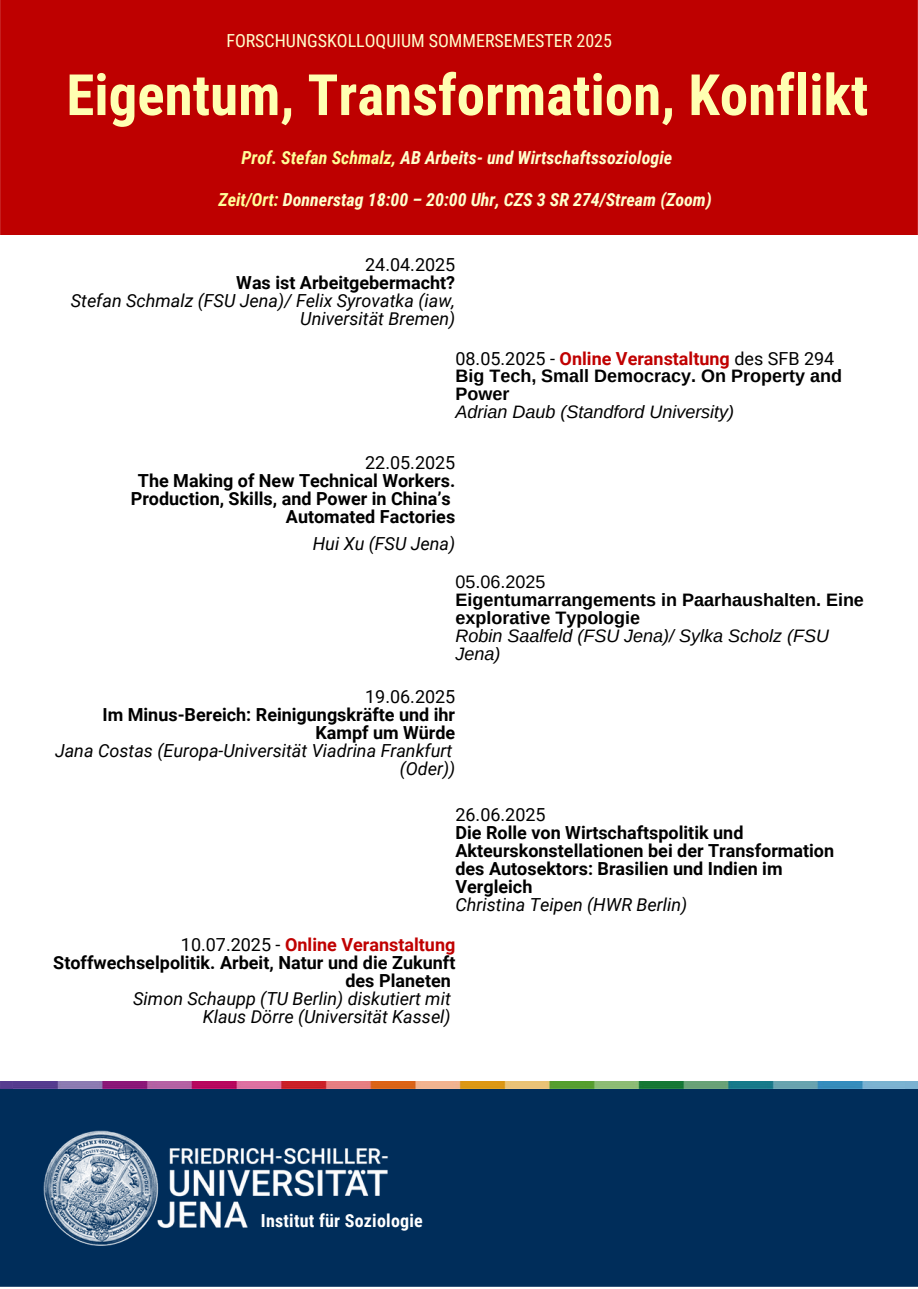
<style>
.page{position:relative;width:918px;height:1289px;background:#fff}
.page>*{position:absolute;margin:0;border:0;box-sizing:border-box;transform-origin:0 0}
.t1{font:700 57px "Roboto Condensed";color:#ffffb2}
.t2{font:700 18px/18px "Roboto";color:#000}
.t3{font:italic 18px/18px "Roboto";color:#000;text-align:right}
.t4{font:italic 700 18px "Roboto Condensed";color:#ffc}
.t5{font:700 18px/18px "Arimo";color:#000}
.t6{font:18px "Roboto";color:#000}
.t7{font:italic 18px/18px "Arimo";color:#000}
.t8{font:18px "Roboto Condensed";color:#ffc}
.t9{font:700 18px "Roboto";color:#c00000}
.t10{font:700 18px "Roboto Condensed";letter-spacing:.015em;color:#fff}
.t11{font:18px "Arimo";color:#000}
.s1{color:#ff9}
.s2{font-weight:700;color:#c00000}
.s3{font-weight:400;color:#000}
</style>
<div class="page">
<div style="left:0;top:1088px;width:918px;height:197px;background:#002d5a"></div>
<img style="left:13px;top:1081px;width:893px;height:7px">
<svg style="left:0;top:1081px;width:12px;height:7px"></svg>
<svg style="left:906px;top:1081px;width:12px;height:7px"></svg>
<img style="left:44px;top:1130px;width:344px;height:114px">
<div style="left:0;top:0;width:918px;height:234px;background:#be0000"></div>
<p class="t8" style="left:226px;top:30px;width:387px">FORSCHUNGSKOLLOQUIUM SOMMERSEMESTER 2025</p>
<p class="t1" style="left:66px;top:62px;width:803px">Eigentum, Transformation, Konflikt</p>
<p class="t4" style="left:241px;top:147px;width:432px"><span class="s1">Prof. Stefan Schmalz,</span> AB Arbeits- und Wirtschaftssoziologie</p>
<p class="t4" style="left:218px;top:189px;width:495px"><span class="s1">Zeit/Ort:</span> Donnerstag 18:00 – 20:00 Uhr, CZS 3 SR 274/Stream (Zoom)</p>
<p class="t6" style="left:365px;top:254px;width:92px">24.04.2025</p>
<h3 class="t2" style="left:236px;top:274px;width:220px">Was ist Arbeitgebermacht?</h3>
<h3 class="t3" style="left:71px;top:292px;width:386px">Stefan Schmalz (FSU Jena)/ Felix Syrovatka (iaw,<br>Universität Bremen)</h3>
<h3 class="t6" style="left:455px;top:348px;width:380px">08.05.2025 - <span class="s2">Online Veranstaltung</span> des SFB 294</h3>
<p class="t5" style="left:455px;top:366px;width:388px">Big Tech, Small Democracy. On Property and<br>Power</p>
<p class="t7" style="left:455px;top:402px;width:280px">Adrian Daub (Standford University)</p>
<h3 class="t6" style="left:365px;top:452px;width:92px">22.05.2025</h3>
<h3 class="t2" style="left:138px;top:471px;width:319px">The Making of New Technical Workers.</h3>
<p class="t2" style="left:131px;top:489px;width:321px">Production, Skills, and Power in China’s</p>
<p class="t2" style="left:286px;top:507px;width:171px">Automated Factories</p>
<p class="t3" style="left:313px;top:534px;width:144px">Hui Xu (FSU Jena)</p>
<p class="t11" style="left:455px;top:572px;width:91px">05.06.2025</p>
<p class="t5" style="left:455px;top:591px;width:410px">Eigentumarrangements in Paarhaushalten. Eine explorative Typologie</p>
<p class="t7" style="left:455px;top:627px;width:375px">Robin Saalfeld (FSU Jena)/ Sylka Scholz (FSU<br>Jena)</p>
<p class="t6" style="left:365px;top:686px;width:92px">19.06.2025</p>
<p class="t2" style="left:103px;top:706px;width:354px">Im Minus-Bereich: Reinigungskräfte und ihr</p>
<p class="t2" style="left:315px;top:724px;width:141px">Kampf um Würde</p>
<p class="t3" style="left:55px;top:742px;width:399px">Jana Costas (Europa-Universität Viadrina Frankfurt</p>
<p class="t3" style="left:400px;top:760px;width:57px">(Oder))</p>
<p class="t6" style="left:455px;top:803px;width:92px">26.06.2025</p>
<p class="t2" style="left:455px;top:823px;width:380px">Die Rolle von Wirtschaftspolitik und Akteurskonstellationen bei der Transformation des Autosektors: Brasilien und Indien im Vergleich</p>
<p class="t3" style="left:455px;top:895px;width:233px">Christina Teipen (HWR Berlin)</p>
<p class="t9" style="left:181px;top:934px;width:276px"><span class="s3">10.07.2025 -</span> Online Veranstaltung</p>
<p class="t2" style="left:53px;top:953px;width:404px">Stoffwechselpolitik. Arbeit, Natur und die Zukunft</p>
<p class="t2" style="left:345px;top:971px;width:107px">des Planeten</p>
<p class="t3" style="left:133px;top:989px;width:319px">Simon Schaupp (TU Berlin) diskutiert mit</p>
<h3 class="t3" style="left:203px;top:1007px;width:250px">Klaus Dörre (Universität Kassel)</h3>
<p class="t10" style="left:261px;top:1210px;width:163px">Institut für Soziologie</p>
</div>
